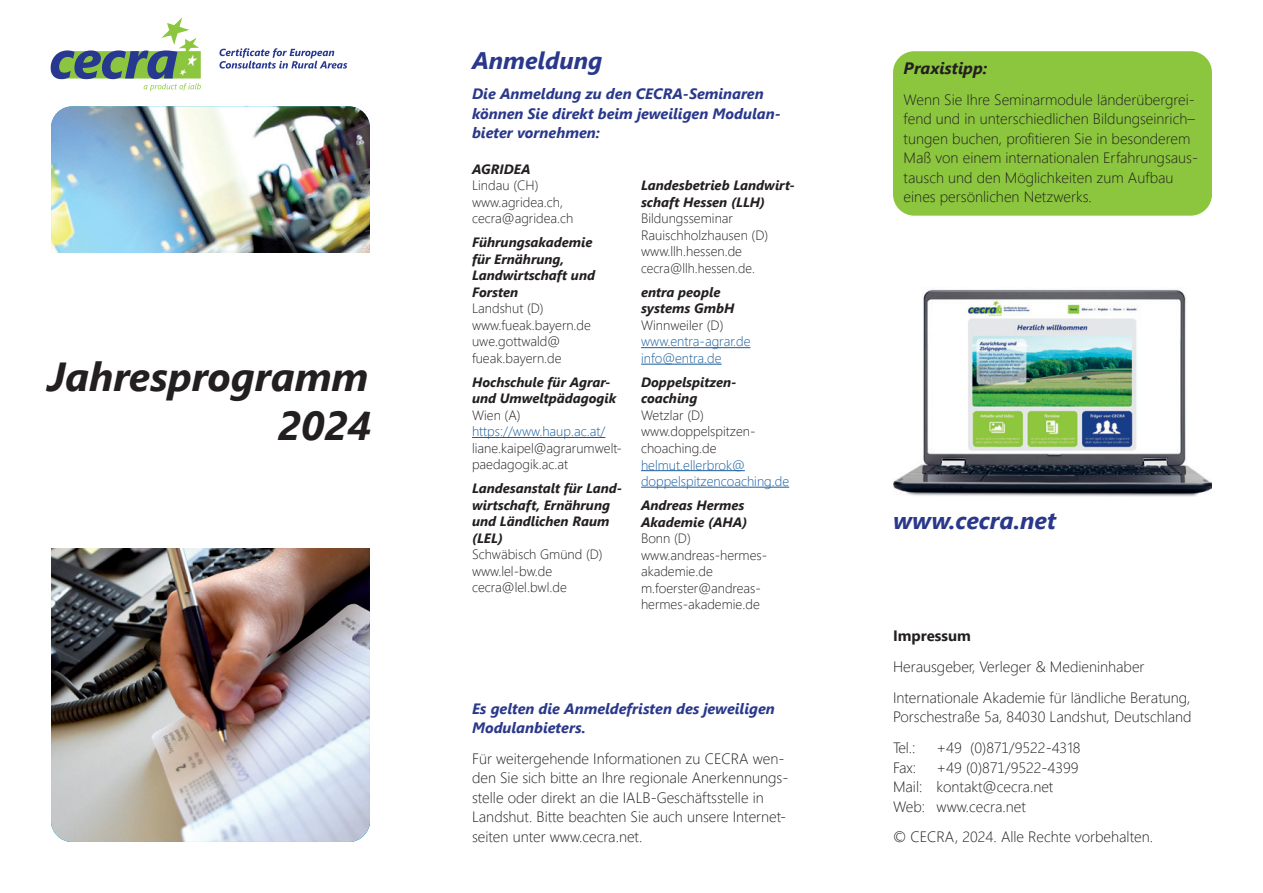
<style>
.page{position:relative;width:1263px;height:893px;background:#fff}
.page>*{position:absolute;margin:0;border:0;box-sizing:border-box;transform-origin:0 0}
.t1{font:italic 700 40.5px "Segoe UI";color:#231f20}
.t2{font:italic 700 24px "Segoe UI";color:#2a388b}
.t3{font:italic 700 16.5px "Segoe UI";color:#231f20}
.t4{font:300 15px/19.5px "Segoe UI";color:#231f20}
.t5{font:italic 700 15px/19.5px "Segoe UI";color:#2a388b}
.t6{font:700 15px "Segoe UI";color:#231f20}
.t7{font:300 13.5px/16.5px "Segoe UI";color:#231f20}
.t8{font:italic 700 13.5px/16.5px "Segoe UI";color:#231f20}
.t9{font:300 13.5px/16.5px "Segoe UI";color:#175d9e}
</style>
<div class="page">
<div style="left:893px;top:51px;width:319px;height:165px;background:#8bc63e;border-radius:21px"></div>
<hr style="left:472px;top:437px;width:133px;height:1px;background:#175d9e">
<hr style="left:641px;top:347px;width:109px;height:1px;background:#175d9e">
<hr style="left:641px;top:364px;width:81px;height:1px;background:#175d9e">
<hr style="left:641px;top:470px;width:104px;height:1px;background:#175d9e">
<hr style="left:641px;top:487px;width:148px;height:1px;background:#175d9e">
<img style="left:894px;top:289px;width:318px;height:208px">
<img style="left:51px;top:106px;width:319px;height:147px">
<img style="left:51px;top:548px;width:319px;height:294px">
<svg style="left:51px;top:18px;width:150px;height:73px"></svg>
<svg style="left:219px;top:48px;width:128px;height:21px"></svg>
<p class="t1" style="left:48px;top:338px;width:322px">Jahresprogramm</p>
<p class="t1" style="left:278px;top:387px;width:95px">2024</p>
<p class="t2" style="left:472px;top:37px;width:132px">Anmeldung</p>
<p class="t5" style="left:472px;top:82px;width:310px">Die Anmeldung zu den CECRA-Seminaren können Sie direkt beim jeweiligen Modulan&shy;bieter vornehmen:</p>
<p class="t8" style="left:472px;top:159px;width:60px">AGRIDEA</p>
<p class="t7" style="left:472px;top:176px;width:103px">Lindau (CH) www.agridea.ch, cecra@agridea.ch</p>
<p class="t8" style="left:472px;top:232px;width:125px">Führungsakademie für Ernährung,<br>Landwirtschaft und<br>Forsten</p>
<p class="t7" style="left:472px;top:299px;width:120px">Landshut (D) www.fueak.bayern.de uwe.gottwald@ fueak.bayern.de</p>
<p class="t8" style="left:472px;top:372px;width:146px">Hochschule für Agrar&shy;und Umweltpädagogik</p>
<p class="t7" style="left:472px;top:405px;width:50px">Wien (A)</p>
<p class="t9" style="left:472px;top:422px;width:135px">https://www.haup.ac.at/</p>
<p class="t7" style="left:472px;top:438px;width:151px">liane.kaipel@agrarumwelt&shy;paedagogik.ac.at</p>
<p class="t8" style="left:472px;top:478px;width:152px">Landesanstalt für Land&shy;wirtschaft, Ernährung und Ländlichen Raum (LEL)</p>
<p class="t7" style="left:472px;top:545px;width:132px">Schwäbisch Gmünd (D) www.lel-bw.de cecra@lel.bwl.de</p>
<p class="t8" style="left:641px;top:175px;width:155px">Landesbetrieb Landwirt&shy;schaft Hessen (LLH)</p>
<p class="t7" style="left:641px;top:209px;width:129px">Bildungsseminar<br>Rauischholzhausen (D) www.llh.hessen.de cecra@llh.hessen.de.</p>
<p class="t8" style="left:641px;top:282px;width:95px">entra people systems GmbH</p>
<p class="t7" style="left:641px;top:316px;width:84px">Winnweiler (D)</p>
<p class="t9" style="left:641px;top:332px;width:111px">www.entra-agrar.de info@entra.de</p>
<p class="t8" style="left:641px;top:372px;width:97px">Doppelspitzen&shy;coaching</p>
<p class="t7" style="left:641px;top:406px;width:116px">Wetzlar (D) www.doppelspitzen&shy;choaching.de</p>
<p class="t9" style="left:641px;top:455px;width:150px">helmut.ellerbrok@ doppelspitzencoaching.de</p>
<p class="t8" style="left:641px;top:495px;width:108px">Andreas Hermes<br>Akademie (AHA)</p>
<p class="t7" style="left:641px;top:529px;width:128px">Bonn (D) www.andreas-hermes&shy;akademie.de m.foerster@andreas&shy;hermes-akademie.de</p>
<p class="t5" style="left:472px;top:696px;width:304px">Es gelten die Anmeldefristen des jeweiligen</p>
<p class="t5" style="left:472px;top:716px;width:115px">Modulanbieters.</p>
<p class="t4" style="left:472px;top:747px;width:318px">Für weitergehende Informationen zu CECRA wen&shy;den Sie sich bitte an Ihre regionale Anerkennungs&shy;stelle oder direkt an die IALB-Geschäftsstelle in Landshut. Bitte beachten Sie auch unsere Internet&shy;seiten unter www.cecra.net.</p>
<p class="t3" style="left:904px;top:52px;width:85px">Praxistipp:</p>
<p class="t4" style="left:904px;top:88px;width:296px">Wenn Sie Ihre Seminarmodule länderübergrei&shy;fend und in unterschiedlichen Bildungseinrich– tungen buchen, profitieren Sie in besonderem Maß von einem internationalen Erfahrungsaus&shy;tausch und den Möglichkeiten zum Aufbau</p>
<p class="t4" style="left:904px;top:186px;width:190px">eines persönlichen Netzwerks.</p>
<p class="t2" style="left:893px;top:498px;width:164px">www.cecra.net</p>
<p class="t6" style="left:893px;top:622px;width:79px">Impressum</p>
<p class="t4" style="left:893px;top:656px;width:253px">Herausgeber, Verleger &amp; Medieninhaber</p>
<p class="t4" style="left:893px;top:686px;width:299px">Internationale Akademie für ländliche Beratung,</p>
<p class="t4" style="left:893px;top:706px;width:300px">Porschestraße 5a, 84030 Landshut, Deutschland</p>
<p class="t4" style="left:893px;top:737px;width:24px">Tel.:</p>
<p class="t4" style="left:936px;top:737px;width:145px">+49 (0)871/9522-4318</p>
<p class="t4" style="left:893px;top:756px;width:25px">Fax:</p>
<p class="t4" style="left:936px;top:756px;width:144px">+49 (0)871/9522-4399</p>
<p class="t4" style="left:893px;top:776px;width:162px">Mail: kontakt@cecra.net</p>
<p class="t4" style="left:893px;top:795px;width:134px">Web: www.cecra.net</p>
<p class="t4" style="left:893px;top:826px;width:262px">© CECRA, 2024. Alle Rechte vorbehalten.</p>
</div>
